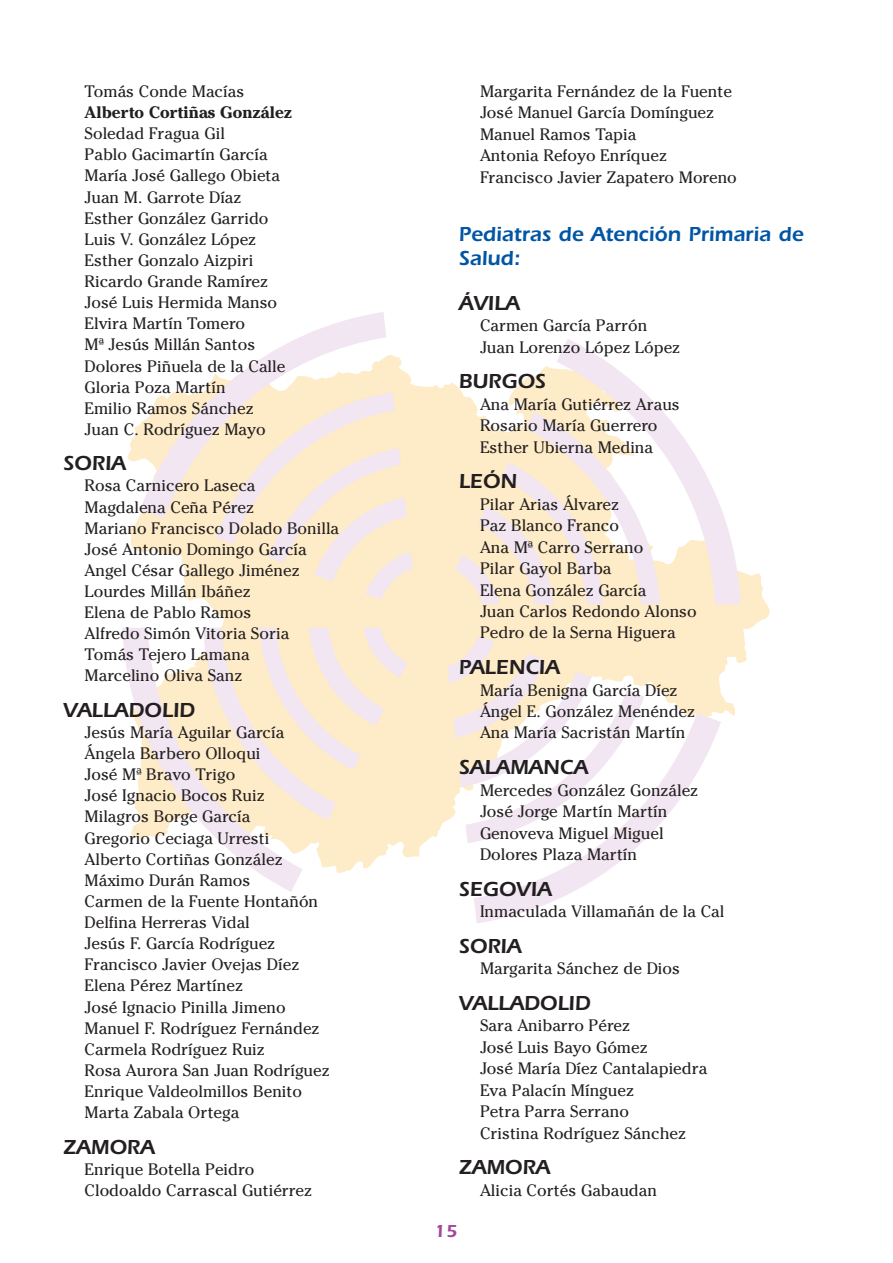
<style>
.page{position:relative;width:893px;height:1263px;background:#fff}
.page>*{position:absolute;margin:0;border:0;box-sizing:border-box;transform-origin:0 0}
.t1{font:600 21px "Itc Eras";color:#231f20}
.t2{font:600 21px/24px "Itc Eras";color:#0155a5}
.t3{font:600 18px "Itc Eras";color:#a1499b}
.t4{font:16.5px/21.1px "Cheltenham";color:#231f20}
.t5{font:700 16.5px "Cheltenham";color:#231f20}
</style>
<div class="page">
<svg style="left:122px;top:312px;width:648px;height:611px"></svg>
<p class="t4" style="left:85px;top:82px;width:161px">Tomás Conde Macías</p>
<p class="t5" style="left:85px;top:106px;width:209px">Alberto Cortiñas González</p>
<p class="t4" style="left:85px;top:125px;width:202px">Soledad Fragua Gil<br>Pablo Gacimartín García<br>María José Gallego Obieta<br>Juan M. Garrote Díaz<br>Esther González Garrido<br>Luis V. González López<br>Esther Gonzalo Aizpiri<br>Ricardo Grande Ramírez<br>José Luis Hermida Manso<br>Elvira Martín Tomero<br>Mª Jesús Millán Santos<br>Dolores Piñuela de la Calle<br>Gloria Poza Martín<br>Emilio Ramos Sánchez<br>Juan C. Rodríguez Mayo</p>
<p class="t1" style="left:63px;top:456px;width:64px">SORIA</p>
<p class="t4" style="left:85px;top:477px;width:256px">Rosa Carnicero Laseca<br>Magdalena Ceña Pérez<br>Mariano Francisco Dolado Bonilla<br>José Antonio Domingo García<br>Angel César Gallego Jiménez<br>Lourdes Millán Ibáñez<br>Elena de Pablo Ramos<br>Alfredo Simón Vitoria Soria<br>Tomás Tejero Lamana<br>Marcelino Oliva Sanz</p>
<p class="t1" style="left:63px;top:703px;width:133px">VALLADOLID</p>
<p class="t4" style="left:85px;top:723px;width:247px">Jesús María Aguilar García<br>Ángela Barbero Olloqui<br>José Mª Bravo Trigo<br>José Ignacio Bocos Ruiz<br>Milagros Borge García<br>Gregorio Ceciaga Urresti<br>Alberto Cortiñas González<br>Máximo Durán Ramos<br>Carmen de la Fuente Hontañón<br>Delfina Herreras Vidal<br>Jesús F. García Rodríguez<br>Francisco Javier Ovejas Díez<br>Elena Pérez Martínez<br>José Ignacio Pinilla Jimeno<br>Manuel F. Rodríguez Fernández<br>Carmela Rodríguez Ruiz<br>Rosa Aurora San Juan Rodríguez<br>Enrique Valdeolmillos Benito<br>Marta Zabala Ortega</p>
<p class="t1" style="left:63px;top:1139px;width:93px">ZAMORA</p>
<p class="t4" style="left:85px;top:1160px;width:229px">Enrique Botella Peidro<br>Clodoaldo Carrascal Gutiérrez</p>
<p class="t4" style="left:480px;top:82px;width:258px">Margarita Fernández de la Fuente<br>José Manuel García Domínguez<br>Manuel Ramos Tapia<br>Antonia Refoyo Enríquez<br>Francisco Javier Zapatero Moreno</p>
<p class="t2" style="left:459px;top:225px;width:346px">Pediatras de Atención Primaria de<br>Salud:</p>
<p class="t1" style="left:459px;top:296px;width:63px">ÁVILA</p>
<p class="t4" style="left:480px;top:316px;width:202px">Carmen García Parrón<br>Juan Lorenzo López López</p>
<p class="t1" style="left:459px;top:374px;width:89px">BURGOS</p>
<p class="t4" style="left:480px;top:395px;width:201px">Ana María Gutiérrez Araus<br>Rosario María Guerrero<br>Esther Ubierna Medina</p>
<p class="t1" style="left:459px;top:474px;width:60px">LEÓN</p>
<p class="t4" style="left:480px;top:495px;width:218px">Pilar Arias Álvarez<br>Paz Blanco Franco<br>Ana Mª Carro Serrano<br>Pilar Gayol Barba<br>Elena González García<br>Juan Carlos Redondo Alonso<br>Pedro de la Serna Higuera</p>
<p class="t1" style="left:459px;top:660px;width:103px">PALENCIA</p>
<p class="t4" style="left:480px;top:681px;width:217px">María Benigna García Díez<br>Ángel E. González Menéndez<br>Ana María Sacristán Martín</p>
<p class="t1" style="left:459px;top:760px;width:131px">SALAMANCA</p>
<p class="t4" style="left:480px;top:781px;width:220px">Mercedes González González<br>José Jorge Martín Martín<br>Genoveva Miguel Miguel<br>Dolores Plaza Martín</p>
<p class="t1" style="left:459px;top:882px;width:94px">SEGOVIA</p>
<p class="t4" style="left:480px;top:902px;width:246px">Inmaculada Villamañán de la Cal</p>
<p class="t1" style="left:459px;top:939px;width:64px">SORIA</p>
<p class="t4" style="left:480px;top:959px;width:202px">Margarita Sánchez de Dios</p>
<p class="t1" style="left:459px;top:996px;width:133px">VALLADOLID</p>
<p class="t4" style="left:480px;top:1016px;width:229px">Sara Anibarro Pérez<br>José Luis Bayo Gómez<br>José María Díez Cantalapiedra<br>Eva Palacín Mínguez<br>Petra Parra Serrano<br>Cristina Rodríguez Sánchez</p>
<p class="t1" style="left:459px;top:1160px;width:93px">ZAMORA</p>
<p class="t4" style="left:480px;top:1181px;width:178px">Alicia Cortés Gabaudan</p>
<p class="t3" style="left:435px;top:1225px;width:24px">15</p>
</div>
